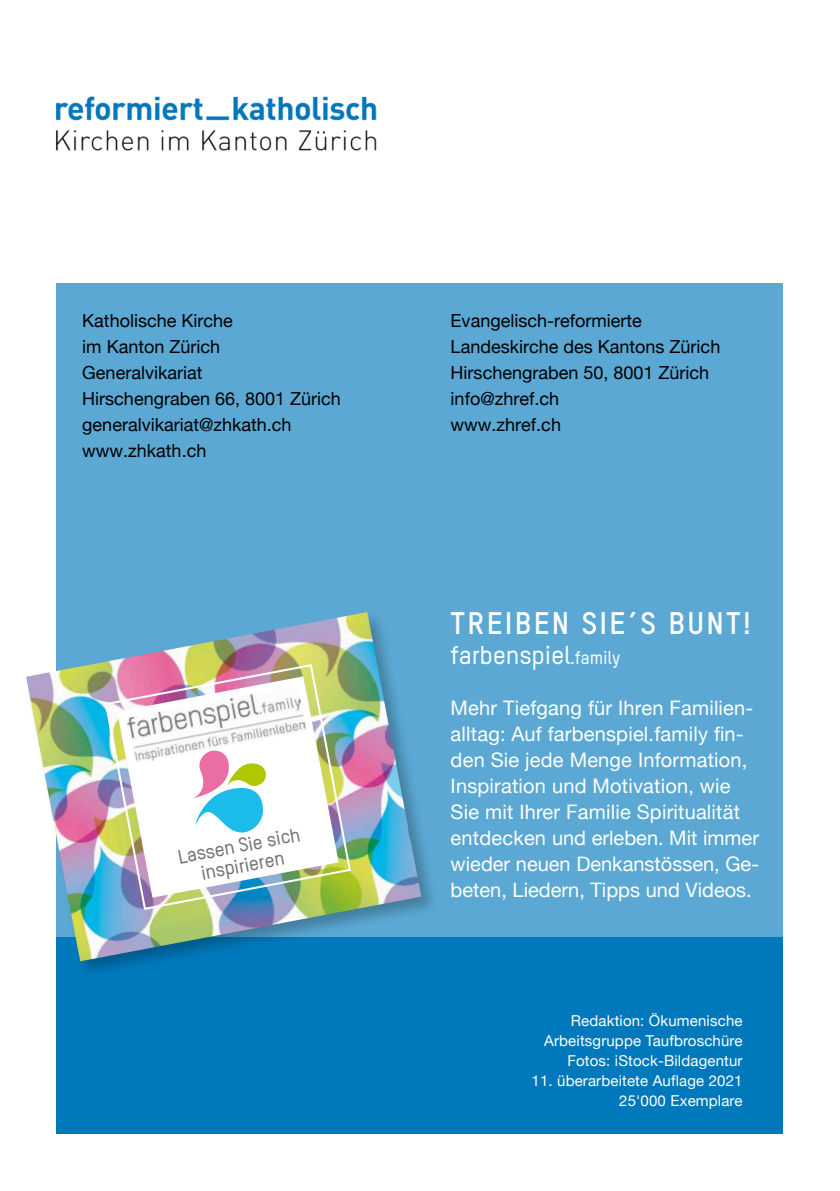
<style>
.page{position:relative;width:840px;height:1191px;background:#fff}
.page>*{position:absolute;margin:0;border:0;box-sizing:border-box;transform-origin:0 0}
.t1{font:700 30.6px "TSTARPRO";letter-spacing:.07em;color:#fff}
.t2{font:500 25.2px "TSTARPRO";letter-spacing:-.01em;color:#fff}
.t3{font:20px/26px "Helvetica Neue";letter-spacing:.01em;color:#fff}
.t4{font:500 19.4px/20px "TSTAR";color:#707172;text-align:center}
.t5{font:18px/26px "Helvetica Neue";color:#000}
.t6{font:15px/20px "Helvetica Neue";letter-spacing:.01em;color:#fff;text-align:right}
.s1{font-size:18px}
</style>
<div class="page">
<div style="left:57px;top:283px;width:725px;height:851px;background:#5aa8d3"></div>
<div style="left:57px;top:937px;width:725px;height:197px;background:#0079bc"></div>
<img style="left:55px;top:96px;width:322px;height:55px">
<div style="left:24px;top:610px;width:415px;height:369px;background:#000;opacity:.25"></div>
<img style="left:26px;top:612px;width:395px;height:349px">
<img style="left:104px;top:663px;width:248px;height:248px">
<img style="left:117px;top:676px;width:221px;height:221px">
<img style="left:126px;top:685px;width:180px;height:79px">
<svg style="left:193px;top:750px;width:74px;height:84px;background:#afcfd3"></svg>
<p class="t5" style="left:82px;top:309px;width:260px">Katholische Kirche<br>im Kanton Zürich<br>Generalvikariat<br>Hirschengraben 66, 8001 Zürich generalvikariat@zhkath.ch www.zhkath.ch</p>
<p class="t5" style="left:450px;top:309px;width:271px">Evangelisch-reformierte<br>Landeskirche des Kantons Zürich<br>Hirschengraben 50, 8001 Zürich info@zhref.ch<br>www.zhref.ch</p>
<p class="t4" style="left:176px;top:847px;width:125px;rotate:-11deg">Lassen Sie sich inspirieren</p>
<h1 class="t1" style="left:450px;top:603px;width:302px">TREIBEN SIE´S BUNT!</h1>
<p class="t2" style="left:450px;top:640px;width:171px">farbenspiel<span class="s1">.family</span></p>
<p class="t3" style="left:450px;top:696px;width:310px">Mehr Tiefgang für Ihren Familien&shy;alltag: Auf farbenspiel.family fin&shy;den Sie jede Menge Information, Inspiration und Motivation, wie Sie mit Ihrer Familie Spiritualität entdecken und erleben. Mit immer wieder neuen Denkanstössen, Ge&shy;beten, Liedern, Tipps und Videos.</p>
<p class="t6" style="left:544px;top:1011px;width:200px">Redaktion: Ökumenische<br>Arbeitsgruppe Taufbroschüre<br>Fotos: iStock-Bildagentur</p>
<p class="t6" style="left:531px;top:1071px;width:212px">11. überarbeitete Auflage 2021<br>25'000 Exemplare</p>
</div>
